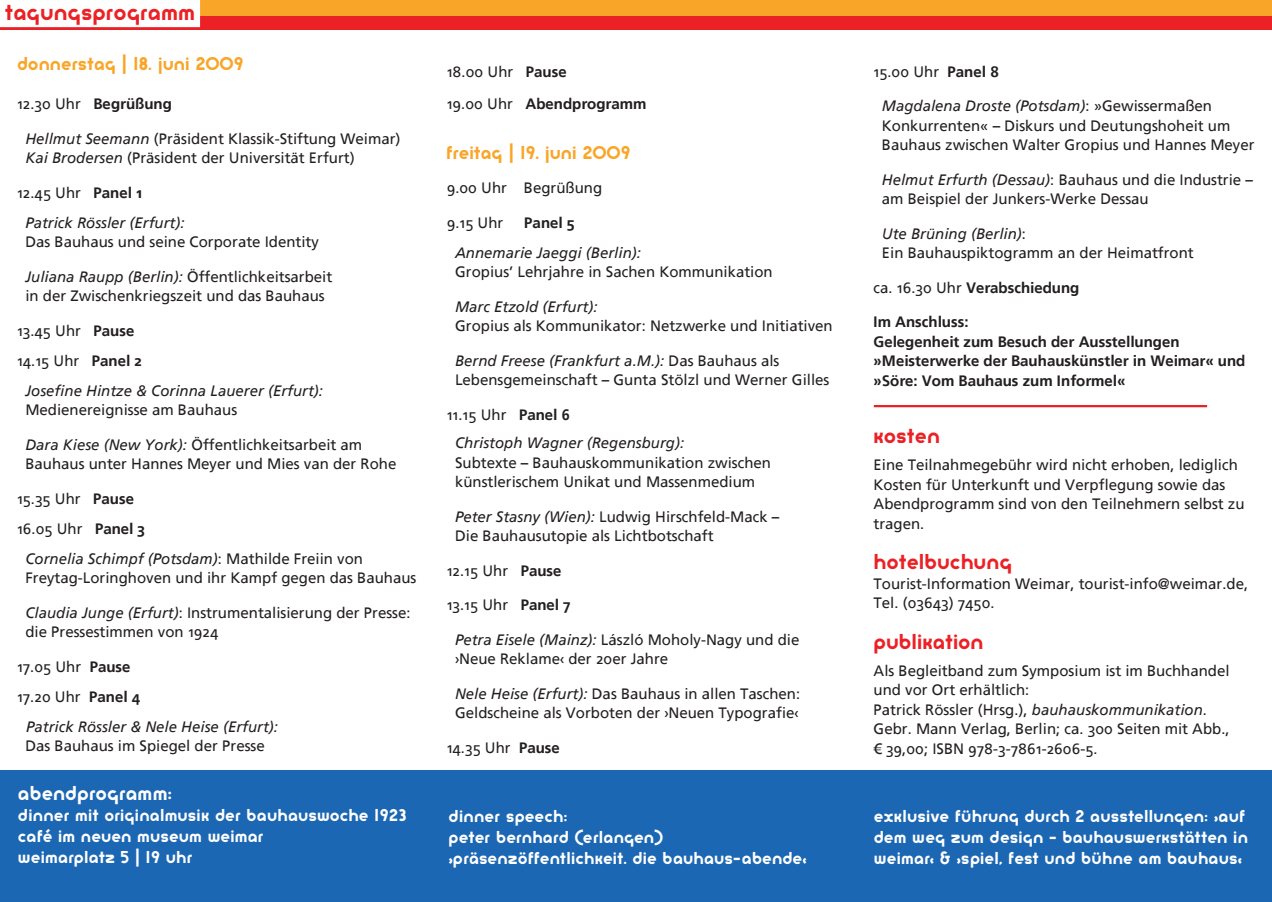
<style>
.page{position:relative;width:1272px;height:902px;background:#fff}
.page>*{position:absolute;margin:0;border:0;box-sizing:border-box;transform-origin:0 0}
.t1{font:24px "P22 Bayer Universal";color:#eb2125}
.t2{font:22.5px "P22 Bayer Universal";color:#eb2125}
.t3{font:21px "P22 Bayer Universal";letter-spacing:.005em;color:#fff}
.t4{font:19.5px "P22 Bayer Universal";color:#f9a528}
.t5{font:18px/21px "P22 Bayer Universal";letter-spacing:.005em;color:#fff}
.t6{font:15px/19.5px "Frutiger Linotype";color:#231f20}
.t7{font:italic 15px "Frutiger Linotype";color:#231f20}
.t8{font:700 15px/19.5px "Frutiger Linotype";color:#231f20}
.s1{font-weight:700}
.s2{font-style:normal}
.s3{font-style:italic}
.s4{font-weight:400}
</style>
<div class="page">
<div style="left:429px;top:770px;width:426px;height:131px;background:#1c67b3"></div>
<div style="left:855px;top:770px;width:416px;height:131px;background:#1c67b3"></div>
<div style="left:0;top:770px;width:429px;height:131px;background:#1c67b3"></div>
<div style="left:855px;top:15px;width:416px;height:14px;background:#eb2125"></div>
<div style="left:855px;top:0;width:416px;height:15px;background:#f9a528"></div>
<div style="left:429px;top:15px;width:426px;height:14px;background:#eb2125"></div>
<div style="left:429px;top:0;width:426px;height:15px;background:#f9a528"></div>
<div style="left:0;top:15px;width:429px;height:14px;background:#eb2125"></div>
<div style="left:0;top:0;width:429px;height:15px;background:#f9a528"></div>
<div style="left:0;top:0;width:199px;height:27px;background:#fff"></div>
<hr style="left:873px;top:405px;width:333px;height:2px;background:#eb2125">
<p class="t1" style="left:5px;top:1px;width:192px">tagungsprogramm</p>
<p class="t4" style="left:17px;top:54px;width:228px">donnerstag | 18. Juni 2009</p>
<p class="t6" style="left:873px;top:62px;width:127px">15.00 Uhr <span class="s1">Panel 8</span></p>
<p class="t7" style="left:881px;top:97px;width:332px">Magdalena Droste (Potsdam)<span class="s2">: »Gewissermaßen</span></p>
<p class="t6" style="left:881px;top:116px;width:350px">Konkurrenten« – Diskurs und Deutungshoheit um</p>
<p class="t6" style="left:881px;top:135px;width:374px">Bauhaus zwischen Walter Gropius und Hannes Meyer</p>
<p class="t6" style="left:881px;top:170px;width:372px"><span class="s3">Helmut Erfurth (Dessau)</span>: Bauhaus und die Industrie –</p>
<p class="t6" style="left:881px;top:189px;width:268px">am Beispiel der Junkers-Werke Dessau</p>
<p class="t7" style="left:881px;top:225px;width:146px">Ute Brüning (Berlin)<span class="s2">:</span></p>
<p class="t6" style="left:881px;top:243px;width:313px">Ein Bauhauspiktogramm an der Heimatfront</p>
<p class="t8" style="left:873px;top:278px;width:207px"><span class="s4">ca. 16.30 Uhr</span> Verabschiedung</p>
<p class="t8" style="left:873px;top:312px;width:96px">Im Anschluss:</p>
<p class="t8" style="left:873px;top:332px;width:307px">Gelegenheit zum Besuch der Ausstellungen</p>
<p class="t8" style="left:873px;top:351px;width:373px">»Meisterwerke der Bauhauskünstler in Weimar« und »Söre: Vom Bauhaus zum Informel«</p>
<p class="t6" style="left:446px;top:62px;width:121px">18.00 Uhr <span class="s1">Pause</span></p>
<p class="t8" style="left:446px;top:94px;width:201px"><span class="s4">19.00 Uhr</span> Abendprogramm</p>
<p class="t8" style="left:17px;top:94px;width:156px"><span class="s4">12.30 Uhr</span> Begrüßung</p>
<p class="t6" style="left:25px;top:129px;width:377px"><span class="s3">Hellmut Seemann</span> (Präsident Klassik-Stiftung Weimar)</p>
<p class="t6" style="left:25px;top:148px;width:331px"><span class="s3">Kai Brodersen</span> (Präsident der Universität Erfurt)</p>
<p class="t6" style="left:17px;top:183px;width:126px">12.45 Uhr <span class="s1">Panel 1</span></p>
<p class="t7" style="left:25px;top:214px;width:161px">Patrick Rössler (Erfurt):</p>
<p class="t6" style="left:25px;top:232px;width:295px">Das Bauhaus und seine Corporate Identity</p>
<p class="t7" style="left:25px;top:268px;width:308px">Juliana Raupp (Berlin): <span class="s2">Öffentlichkeitsarbeit</span></p>
<p class="t6" style="left:25px;top:286px;width:301px">in der Zwischenkriegszeit und das Bauhaus</p>
<p class="t6" style="left:17px;top:321px;width:119px">13.45 Uhr <span class="s1">Pause</span></p>
<p class="t6" style="left:17px;top:351px;width:126px">14.15 Uhr <span class="s1">Panel 2</span></p>
<p class="t7" style="left:25px;top:382px;width:299px">Josefine Hintze &amp; Corinna Lauerer (Erfurt):</p>
<p class="t6" style="left:25px;top:400px;width:213px">Medienereignisse am Bauhaus</p>
<p class="t6" style="left:25px;top:435px;width:338px"><span class="s3">Dara Kiese (New York):</span> Öffentlichkeitsarbeit am</p>
<p class="t6" style="left:25px;top:454px;width:372px">Bauhaus unter Hannes Meyer und Mies van der Rohe</p>
<p class="t6" style="left:17px;top:489px;width:119px">15.35 Uhr <span class="s1">Pause</span></p>
<p class="t6" style="left:17px;top:519px;width:130px">16.05 Uhr <span class="s1">Panel 3</span></p>
<p class="t7" style="left:25px;top:550px;width:339px">Cornelia Schimpf (Potsdam)<span class="s2">: Mathilde Freiin von</span></p>
<p class="t6" style="left:25px;top:568px;width:392px">Freytag-Loringhoven und ihr Kampf gegen das Bauhaus</p>
<p class="t6" style="left:25px;top:603px;width:387px"><span class="s3">Claudia Junge (Erfurt)</span>: Instrumentalisierung der Presse:</p>
<p class="t6" style="left:25px;top:622px;width:195px">die Pressestimmen von 1924</p>
<p class="t6" style="left:17px;top:657px;width:115px">17.05 Uhr <span class="s1">Pause</span></p>
<p class="t6" style="left:17px;top:687px;width:125px">17.20 Uhr <span class="s1">Panel 4</span></p>
<p class="t7" style="left:26px;top:718px;width:253px">Patrick Rössler &amp; Nele Heise (Erfurt):</p>
<p class="t6" style="left:25px;top:736px;width:241px">Das Bauhaus im Spiegel der Presse</p>
<p class="t4" style="left:446px;top:143px;width:186px">freitag | 19. Juni 2009</p>
<p class="t6" style="left:446px;top:178px;width:157px">9.00 Uhr Begrüßung</p>
<p class="t6" style="left:446px;top:212px;width:58px">9.15 Uhr</p>
<p class="t8" style="left:524px;top:212px;width:52px">Panel 5</p>
<p class="t7" style="left:455px;top:243px;width:187px">Annemarie Jaeggi (Berlin):</p>
<p class="t6" style="left:455px;top:262px;width:319px">Gropius’ Lehrjahre in Sachen Kommunikation</p>
<p class="t7" style="left:455px;top:297px;width:144px">Marc Etzold (Erfurt):</p>
<p class="t6" style="left:455px;top:316px;width:379px">Gropius als Kommunikator: Netzwerke und Initiativen</p>
<p class="t7" style="left:455px;top:351px;width:326px">Bernd Freese (Frankfurt a.M.): <span class="s2">Das Bauhaus als</span></p>
<p class="t6" style="left:455px;top:370px;width:376px">Lebensgemeinschaft – Gunta Stölzl und Werner Gilles</p>
<p class="t6" style="left:446px;top:404px;width:125px">11.15 Uhr <span class="s1">Panel 6</span></p>
<p class="t7" style="left:455px;top:434px;width:231px">Christoph Wagner (Regensburg):</p>
<p class="t6" style="left:455px;top:452px;width:317px">Subtexte – Bauhauskommunikation zwischen</p>
<p class="t6" style="left:455px;top:472px;width:302px">künstlerischem Unikat und Massenmedium</p>
<p class="t6" style="left:455px;top:506px;width:326px"><span class="s3">Peter Stasny (Wien):</span> Ludwig Hirschfeld-Mack –</p>
<p class="t6" style="left:455px;top:526px;width:260px">Die Bauhausutopie als Lichtbotschaft</p>
<p class="t6" style="left:446px;top:560px;width:116px">12.15 Uhr <span class="s1">Pause</span></p>
<p class="t6" style="left:446px;top:595px;width:125px">13.15 Uhr <span class="s1">Panel 7</span></p>
<p class="t6" style="left:455px;top:629px;width:346px"><span class="s3">Petra Eisele (Mainz):</span> László Moholy-Nagy und die</p>
<p class="t6" style="left:455px;top:649px;width:215px">›Neue Reklame‹ der 20er Jahre</p>
<p class="t6" style="left:455px;top:683px;width:347px"><span class="s3">Nele Heise (Erfurt):</span> Das Bauhaus in allen Taschen:</p>
<p class="t6" style="left:455px;top:703px;width:345px">Geldscheine als Vorboten der ›Neuen Typografie‹</p>
<p class="t6" style="left:446px;top:737px;width:115px">14.35 Uhr <span class="s1">Pause</span></p>
<p class="t2" style="left:873px;top:425px;width:68px">Kosten</p>
<p class="t6" style="left:873px;top:455px;width:372px">Eine Teilnahmegebühr wird nicht erhoben, lediglich Kosten für Unterkunft und Verpflegung sowie das Abendprogramm sind von den Teilnehmern selbst zu tragen.</p>
<p class="t2" style="left:873px;top:551px;width:140px">Hotelbuchung</p>
<p class="t6" style="left:873px;top:573px;width:376px">Tourist-Information Weimar, tourist-info@weimar.de,<br>Tel. (03643) 7450.</p>
<p class="t2" style="left:873px;top:630px;width:112px">Publikation</p>
<p class="t6" style="left:873px;top:660px;width:357px">Als Begleitband zum Symposium ist im Buchhandel und vor Ort erhältlich:</p>
<p class="t6" style="left:873px;top:699px;width:335px">Patrick Rössler (Hrsg.), <span class="s3">bauhauskommunikation</span>.</p>
<p class="t6" style="left:873px;top:719px;width:358px">Gebr. Mann Verlag, Berlin; ca. 300 Seiten mit Abb.,</p>
<p class="t6" style="left:873px;top:738px;width:225px">€ 39,00; ISBN 978-3-7861-2606-5.</p>
<p class="t3" style="left:18px;top:783px;width:156px">Abendprogramm:</p>
<p class="t5" style="left:18px;top:805px;width:390px">Dinner mit originalmusik der Bauhauswoche 1923<br>Café im neuen museum weimar</p>
<p class="t5" style="left:18px;top:847px;width:176px">Weimarplatz 5 | 19 uhr</p>
<p class="t5" style="left:448px;top:805px;width:120px">Dinner Speech:</p>
<p class="t5" style="left:448px;top:826px;width:217px">Peter Bernhard (Erlangen)</p>
<p class="t5" style="left:448px;top:847px;width:360px">›Präsenzöffentlichkeit. die Bauhaus-Abende‹</p>
<p class="t5" style="left:873px;top:805px;width:376px">Exklusive Führung durch 2 Ausstellungen: ›Auf dem Weg zum Design - Bauhauswerkstätten in<br>Weimar‹ &amp; ›Spiel, Fest und Bühne am Bauhaus‹</p>
</div>
